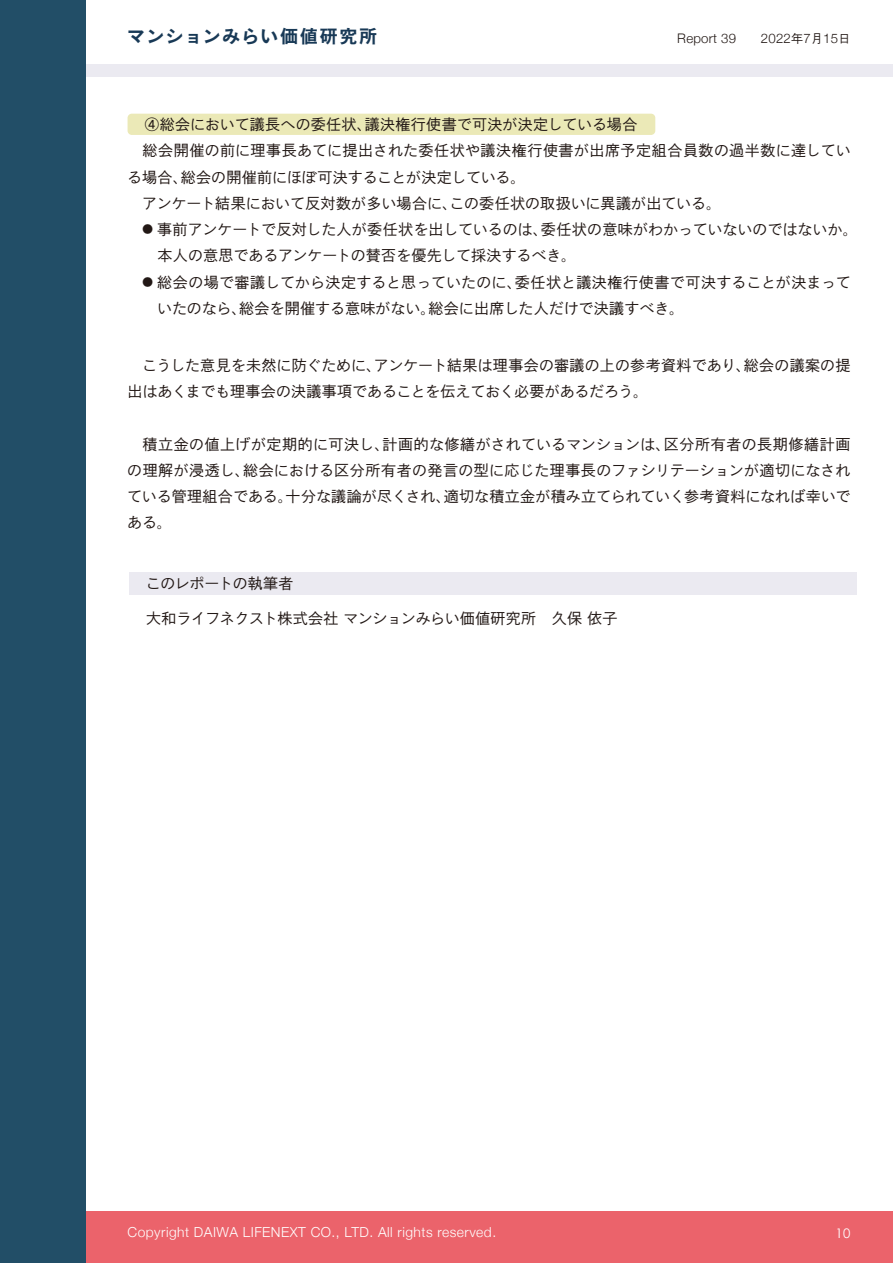
<style>
.page{position:relative;width:893px;height:1263px;background:#fff}
.page>*{position:absolute;margin:0;border:0;box-sizing:border-box;transform-origin:0 0}
.t1{font:18px "Iwa O Go Std Eb";letter-spacing:.07em;color:#183956}
.t2{font:500 15px/26.2px "Iwa O Go Std";letter-spacing:.005em;color:#221815}
.t3{font:500 15px "Iwa O Go Std";letter-spacing:.03em;color:#221815}
.t4{font:500 15px "Iwa O Go Std";letter-spacing:-.015em;color:#221815}
.t5{font:300 13.8px "Helvetica Neue";letter-spacing:.035em;color:#fff}
.t6{font:300 13.2px "Helvetica Neue";letter-spacing:.02em;color:#221815}
.t7{font:13.2px "Century Gothic";color:#fff}
.s1{font-family:"Iwa O Go Std";font-weight:500;font-size:12px}
.s2{font-size:10.5px}
</style>
<div class="page">
<div style="left:0;top:1212px;width:893px;height:51px;background:#eb636b"></div>
<div style="left:0;top:64px;width:893px;height:13px;background:#ebeaf1"></div>
<div style="left:0;top:0;width:85px;height:1263px;background:#224e67"></div>
<div style="left:129px;top:572px;width:728px;height:22px;background:#ebeaf1"></div>
<div style="left:128px;top:114px;width:527px;height:21px;background:#ebe9b7;border-radius:4px"></div>
<p class="t1" style="left:127px;top:24px;width:252px">マンションみらい価値研究所</p>
<p class="t6" style="left:677px;top:30px;width:175px">Report 39<span class="s1">　　</span>2022<span class="s1">年</span>7<span class="s1">月</span>15<span class="s1">日</span></p>
<p class="t2" style="left:144px;top:111px;width:494px">④総会において議長への委任状、議決権行使書で可決が決定している場合</p>
<p class="t3" style="left:143px;top:141px;width:710px">総会開催の前に理事長あてに提出された委任状や議決権行使書が出席予定組合員数の過半数に達してい</p>
<p class="t2" style="left:127px;top:163px;width:400px">る場合、総会の開催前にほぼ可決することが決定している。</p>
<p class="t2" style="left:142px;top:190px;width:580px">アンケート結果において反対数が多い場合に、この委任状の取扱いに異議が出ている。</p>
<p class="t2" style="left:158px;top:216px;width:702px;text-indent:-15px"><span class="s2">●</span> 事前アンケートで反対した人が委任状を出しているのは、委任状の意味がわかっていないのではないか。本人の意思であるアンケートの賛否を優先して採決するべき。</p>
<p class="t2" style="left:157px;top:268px;width:695px;text-indent:-15px"><span class="s2">●</span> 総会の場で審議してから決定すると思っていたのに、委任状と議決権行使書で可決することが決まっていたのなら、総会を開催する意味がない。総会に出席した人だけで決議すべき。</p>
<p class="t2" style="left:128px;top:352px;width:724px;text-indent:14px">こうした意見を未然に防ぐために、アンケート結果は理事会の審議の上の参考資料であり、総会の議案の提出はあくまでも理事会の決議事項であることを伝えておく必要があるだろう。</p>
<p class="t2" style="left:127px;top:430px;width:725px;text-align:justify;text-indent:15px">積立金の値上げが定期的に可決し、計画的な修繕がされているマンションは、区分所有者の長期修繕計画の理解が浸透し、総会における区分所有者の発言の型に応じた理事長のファシリテーションが適切になされている管理組合である。十分な議論が尽くされ、適切な積立金が積み立てられていく参考資料になれば幸いである。</p>
<p class="t4" style="left:146px;top:573px;width:149px">このレポートの執筆者</p>
<p class="t2" style="left:146px;top:604px;width:473px">大和ライフネクスト株式会社マンションみらい価値研究所　久保依子</p>
<p class="t5" style="left:128px;top:1224px;width:370px">Copyright DAIWA LIFENEXT CO., LTD. All rights reserved.</p>
<p class="t7" style="left:835px;top:1225px;width:17px">10</p>
</div>
